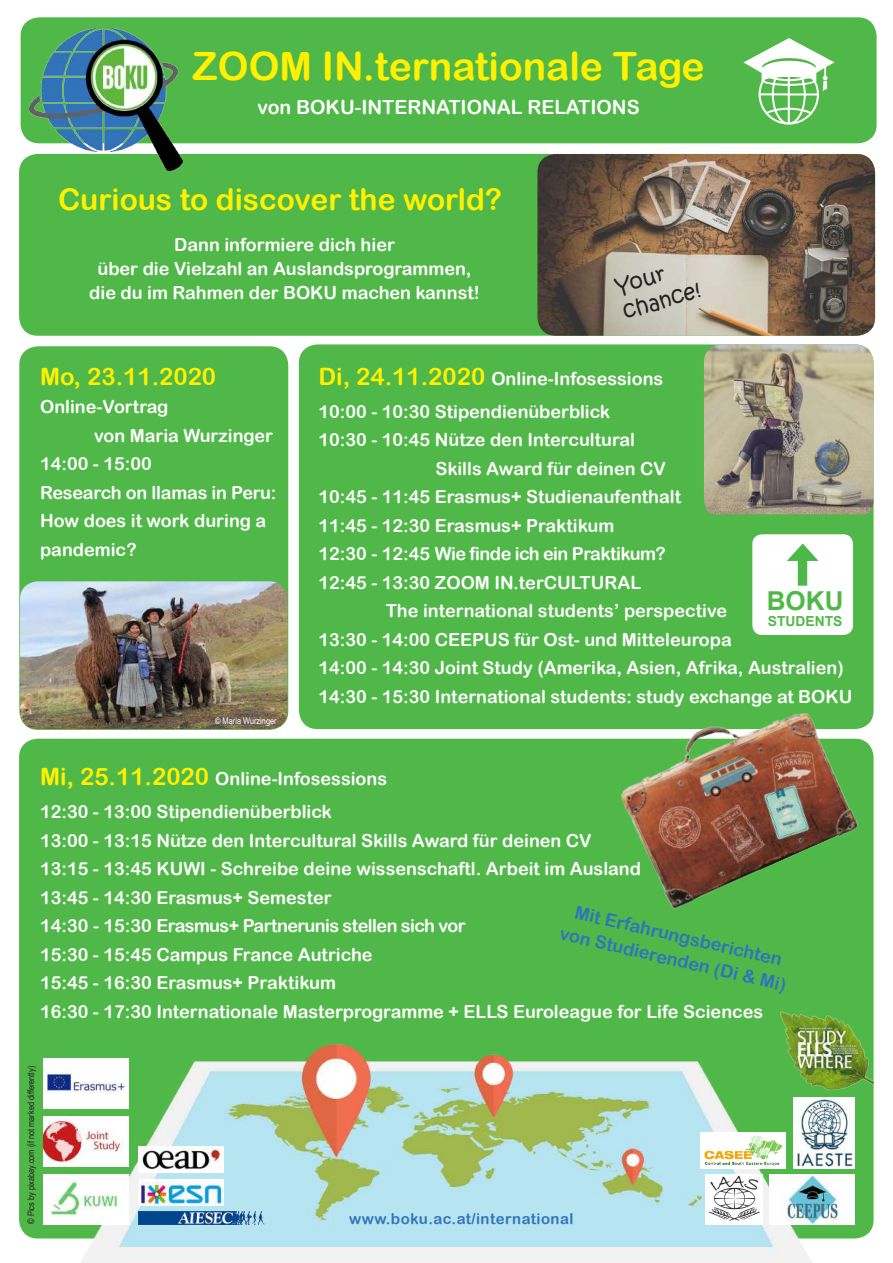
<style>
.page{position:relative;width:893px;height:1263px;background:#fff}
.page>*{position:absolute;margin:0;border:0;box-sizing:border-box;transform-origin:0 0}
.t1{font:39px "Arial Rounded MT Bold";color:#fff101}
.t2{font:30px "Arial Rounded MT Bold";color:#fff101}
.t3{font:700 26.1px "Arial";color:#50b848}
.t4{font:24px "Arial Rounded MT Bold";color:#fff101}
.t5{font:21px/25.2px "Kristen ITC";color:#231f20}
.t6{font:19.5px "Arial Rounded MT Bold";color:#fff}
.t7{font:18px/28.5px "Arial Rounded MT Bold";color:#fff}
.t8{font:18px/24px "Arial Rounded MT Bold";color:#3174ba;text-align:center}
.t9{font:18px "Arial Rounded MT Bold";letter-spacing:-.03em;color:#fff}
.t10{font:15px "Arial Rounded MT Bold";letter-spacing:.03em;color:#3174ba}
.t11{font:700 13.8px "Arial";color:#50b848}
.t12{font:9px "Arial Narrow";color:#231f20}
.t13{font:9px "Arial Narrow";color:#fff}
.s1{font-size:24px;color:#fff101}
</style>
<div class="page">
<div style="left:20px;top:155px;width:854px;height:180px;background:#50b848;border-radius:18px"></div>
<div style="left:21px;top:18px;width:855px;height:125px;background:#50b848;border-radius:18px"></div>
<div style="left:21px;top:17px;width:856px;height:126px;border:2px solid #50b848;border-radius:18px"></div>
<div style="left:20px;top:739px;width:853px;height:499px;background:#50b848;border-radius:18px"></div>
<svg style="left:743px;top:38px;width:91px;height:87px"></svg>
<img style="left:29px;top:28px;width:154px;height:143px">
<img style="left:90px;top:43px;width:68px;height:69px">
<img style="left:76px;top:1044px;width:741px;height:219px">
<img style="left:779px;top:1010px;width:96px;height:81px">
<img style="left:139px;top:1211px;width:127px;height:14px">
<img style="left:701px;top:1132px;width:85px;height:37px">
<img style="left:705px;top:1175px;width:57px;height:50px">
<img style="left:793px;top:1098px;width:61px;height:71px">
<img style="left:770px;top:1175px;width:84px;height:50px">
<img style="left:43px;top:1059px;width:85px;height:50px">
<div style="left:139px;top:1179px;width:84px;height:27px;background:#fff"></div>
<img style="left:139px;top:1182px;width:84px;height:24px">
<img style="left:139px;top:1146px;width:85px;height:27px">
<img style="left:43px;top:1117px;width:85px;height:50px">
<div style="left:20px;top:347px;width:268px;height:382px;background:#50b848;border-radius:18px"></div>
<div style="left:19px;top:346px;width:269px;height:384px;border:2px solid #50b848;border-radius:18px"></div>
<div style="left:300px;top:345px;width:573px;height:383px;background:#50b848;border-radius:18px"></div>
<img style="left:20px;top:581px;width:268px;height:148px">
<img style="left:43px;top:1175px;width:85px;height:50px">
<img style="left:537px;top:154px;width:338px;height:182px">
<img style="left:603px;top:713px;width:262px;height:196px">
<div style="left:752px;top:534px;width:101px;height:101px;background:#fff;border-radius:10px"></div>
<svg style="left:787px;top:543px;width:31px;height:43px"></svg>
<img style="left:704px;top:344px;width:170px;height:170px">
<h1 class="t1" style="left:193px;top:43px;width:513px">ZOOM IN.ternationale Tage</h1>
<p class="t6" style="left:257px;top:95px;width:384px">von BOKU-INTERNATIONAL RELATIONS</p>
<h2 class="t2" style="left:58px;top:182px;width:445px">Curious to discover the world?</h2>
<p class="t7" style="left:89px;top:233px;width:392px;line-height:24px;text-align:center">Dann informiere dich hier<br>über die Vielzahl an Auslandsprogrammen, die du im Rahmen der BOKU machen kannst!</p>
<p class="t5" style="left:613px;top:275px;width:81px;rotate:-16deg">Your chance!</p>
<h3 class="t4" style="left:40px;top:362px;width:178px">Mo, 23.11.2020</h3>
<p class="t7" style="left:40px;top:392px;width:130px">Online-Vortrag</p>
<p class="t7" style="left:94px;top:421px;width:180px">von Maria Wurzinger</p>
<p class="t7" style="left:40px;top:449px;width:113px">14:00 - 15:00</p>
<p class="t7" style="left:40px;top:478px;width:238px">Research on llamas in Peru:</p>
<p class="t7" style="left:40px;top:506px;width:228px">How does it work during a</p>
<p class="t7" style="left:40px;top:535px;width:98px">pandemic?</p>
<p class="t13" style="left:215px;top:714px;width:63px">© Maria Wurzinger</p>
<p class="t7" style="left:318px;top:361px;width:346px;line-height:33px"><span class="s1">Di, 24.11.2020</span> Online-Infosessions<br>10:00 - 10:30 Stipendienüberblick</p>
<p class="t7" style="left:318px;top:425px;width:318px">10:30 - 10:45 Nütze den Intercultural</p>
<p class="t7" style="left:435px;top:454px;width:232px">Skills Award für deinen CV</p>
<p class="t7" style="left:318px;top:482px;width:364px">10:45 - 11:45 Erasmus+ Studienaufenthalt</p>
<p class="t7" style="left:318px;top:511px;width:297px">11:45 - 12:30 Erasmus+ Praktikum</p>
<p class="t9" style="left:318px;top:543px;width:349px">12:30 - 12:45 Wie finde ich ein Praktikum?</p>
<p class="t7" style="left:318px;top:568px;width:324px">12:45 - 13:30 ZOOM IN.terCULTURAL</p>
<p class="t7" style="left:386px;top:596px;width:343px">The international students’ perspective</p>
<p class="t7" style="left:318px;top:625px;width:415px">13:30 - 14:00 CEEPUS für Ost- und Mitteleuropa</p>
<p class="t7" style="left:318px;top:653px;width:527px">14:00 - 14:30 Joint Study (Amerika, Asien, Afrika, Australien)</p>
<p class="t7" style="left:318px;top:682px;width:535px">14:30 - 15:30 International students: study exchange at BOKU</p>
<h3 class="t3" style="left:767px;top:582px;width:78px">BOKU</h3>
<p class="t11" style="left:768px;top:612px;width:76px">STUDENTS</p>
<p class="t7" style="left:40px;top:762px;width:349px;line-height:33px"><span class="s1">Mi, 25.11.2020</span> Online-Infosessions<br>12:30 - 13:00 Stipendienüberblick</p>
<p class="t7" style="left:40px;top:826px;width:725px">13:00 - 13:15 Nütze den Intercultural Skills Award für deinen CV<br>13:15 - 13:45 KUWI - Schreibe deine wissenschaftl. Arbeit im Ausland<br>13:45 - 14:30 Erasmus+ Semester<br>14:30 - 15:30 Erasmus+ Partnerunis stellen sich vor<br>15:30 - 15:45 Campus France Autriche<br>15:45 - 16:30 Erasmus+ Praktikum<br>16:30 - 17:30 Internationale Masterprogramme + ELLS Euroleague for Life Sciences</p>
<p class="t8" style="left:568px;top:898px;width:233px;rotate:13deg">Mit Erfahrungsberichten von Studierenden (Di &amp; Mi)</p>
<p class="t12" style="left:24px;top:1223px;width:159px;rotate:-90deg">© Pics by pixabay.com (if not marked differently)</p>
<p class="t10" style="left:349px;top:1210px;width:226px">www.boku.ac.at/international</p>
</div>
